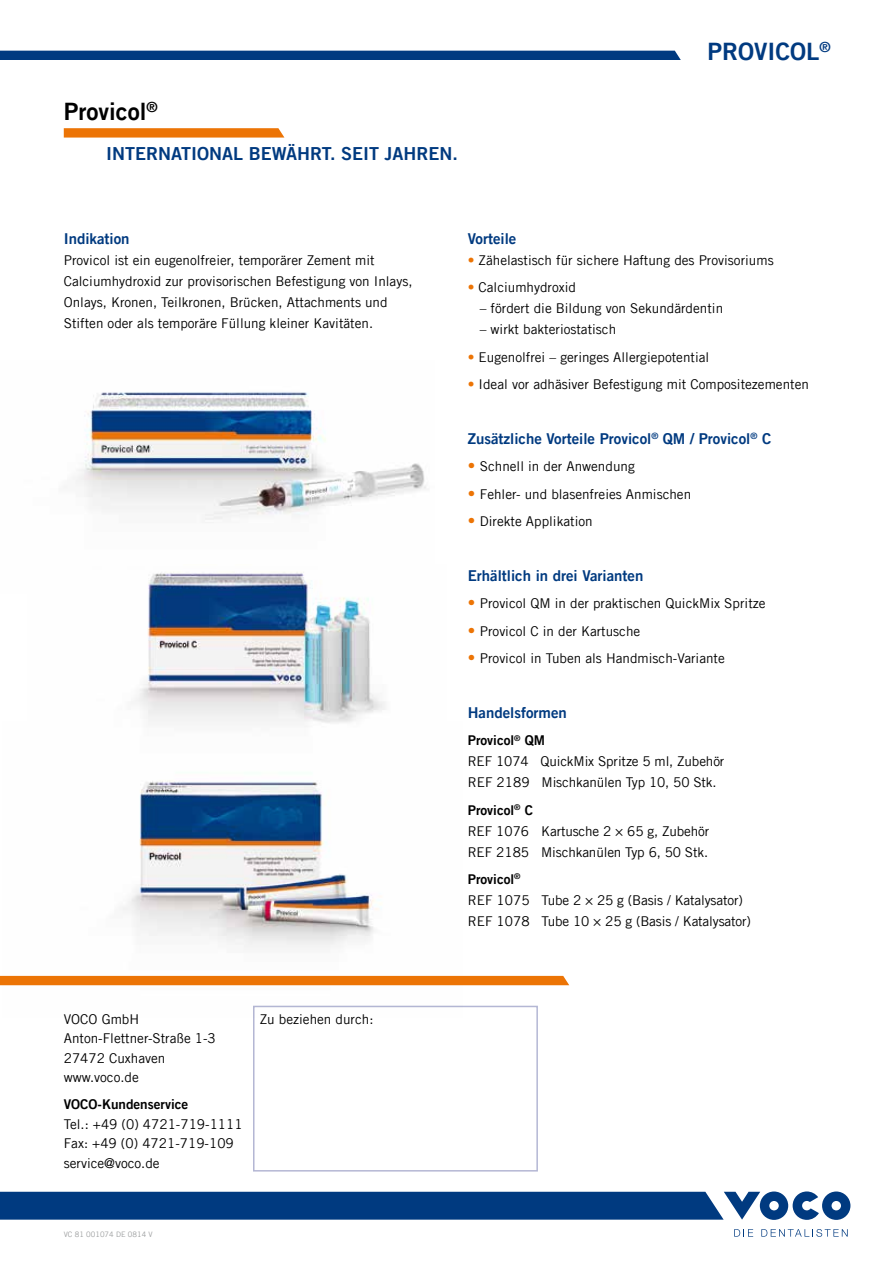
<style>
.page{position:relative;width:893px;height:1263px;background:#fff}
.page>*{position:absolute;margin:0;border:0;box-sizing:border-box;transform-origin:0 0}
.t1{font:24px "Trade Gothic LT Com Bd 2";color:#000}
.t2{font:24px "Trade Gothic LT Com Bd 2";color:#003a80}
.t3{font:18px "Trade Gothic LT Com Bd 2";color:#003a80}
.t4{font:15px "Trade Gothic LT Com Bd 2";color:#003a80}
.t5{font:13.5px/21px "Trade Gothic LT Com";color:#000}
.t6{font:13.5px "Trade Gothic LT Com Bd 2";color:#000}
.t7{font:7.5px "Trade Gothic LT Com";color:#9c9e9f}
.s1{color:#ec7405}
.s2{font-size:15px;color:#ec7405}
</style>
<div class="page">
<svg style="left:64px;top:128px;width:220px;height:10px;background:#ed7e17"></svg>
<div style="left:0;top:51px;width:681px;height:9px;background:#003a80"></div>
<div style="left:253px;top:1006px;width:285px;height:165px;border:2px solid #b4b7d4"></div>
<img style="left:2px;top:780px;width:460px;height:237px">
<div style="left:0;top:976px;width:569px;height:9px;background:#ec7405"></div>
<svg style="left:734px;top:1229px;width:19px;height:7px"></svg>
<svg style="left:761px;top:1229px;width:87px;height:8px"></svg>
<svg style="left:0;top:1191px;width:850px;height:29px;background:#1b4f8d"></svg>
<img style="left:76px;top:392px;width:350px;height:131px">
<img style="left:135px;top:572px;width:250px;height:151px">
<h1 class="t1" style="left:64px;top:96px;width:95px">Provicol<sup>®</sup></h1>
<h2 class="t3" style="left:106px;top:142px;width:353px">International bewäh rt. Seit Jah ren.</h2>
<h1 class="t2" style="left:708px;top:37px;width:125px">Provi col<sup>®</sup></h1>
<p class="t4" style="left:64px;top:229px;width:67px">Indikation</p>
<p class="t5" style="left:64px;top:250px;width:350px">Provicol ist ein eugenolfreier, temporärer Zement mit Calciumhydroxid zur provisorischen Befestigung von Inlays, Onlays, Kronen, Teilkronen, Brücken, Attachments und Stiften oder als temporäre Füllung kleiner Kavitäten.</p>
<p class="t4" style="left:468px;top:229px;width:50px">Vorteile</p>
<p class="t5" style="left:468px;top:250px;width:307px"><span class="s1">•</span> Zähelastisch für sichere Haftung des Provisoriums</p>
<p class="t5" style="left:468px;top:277px;width:110px"><span class="s1">•</span> Calciumhydroxid</p>
<p class="t5" style="left:480px;top:298px;width:245px">– fördert die Bildung von Sekundärdentin</p>
<p class="t5" style="left:480px;top:319px;width:138px">– wirkt bakteriostatisch</p>
<p class="t5" style="left:468px;top:346px;width:243px"><span class="s1">•</span> Eugenolfrei – geringes Allergiepotential</p>
<p class="t5" style="left:468px;top:374px;width:343px"><span class="s1">•</span> Ideal vor adhäsiver Befestigung mit Compositezementen</p>
<p class="t4" style="left:468px;top:429px;width:304px">Zusätzliche Vorteile Provicol<sup>®</sup> QM / Provicol<sup>®</sup> C</p>
<p class="t5" style="left:468px;top:456px;width:168px"><span class="s2">•</span> Schnell in der Anwendung</p>
<p class="t5" style="left:468px;top:483px;width:225px"><span class="s2">•</span> Fehler- und blasenfreies Anmischen</p>
<p class="t5" style="left:468px;top:511px;width:126px"><span class="s2">•</span> Direkte Applikation</p>
<p class="t4" style="left:468px;top:566px;width:177px">Erhältlich in drei Varianten</p>
<p class="t5" style="left:468px;top:593px;width:299px"><span class="s2">•</span> Provicol QM in der praktischen QuickMix Spritze</p>
<p class="t5" style="left:468px;top:620px;width:174px"><span class="s2">•</span> Provicol C in der Kartusche</p>
<p class="t5" style="left:468px;top:647px;width:259px"><span class="s2">•</span> Provicol in Tuben als Handmisch-Variante</p>
<p class="t4" style="left:468px;top:703px;width:101px">Handelsformen</p>
<p class="t6" style="left:468px;top:732px;width:76px">Provicol<sup>®</sup> QM</p>
<p class="t5" style="left:468px;top:751px;width:258px">REF 1074 QuickMix Spritze 5 ml, Zubehör<br>REF 2189 Mischkanülen Typ 10, 50 Stk.</p>
<p class="t6" style="left:468px;top:801px;width:66px">Provicol<sup>®</sup> C</p>
<p class="t5" style="left:468px;top:820px;width:243px">REF 1076 Kartusche 2 × 65 g, Zubehör<br>REF 2185 Mischkanülen Typ 6, 50 Stk.</p>
<p class="t6" style="left:468px;top:871px;width:54px">Provicol<sup>®</sup></p>
<p class="t5" style="left:468px;top:889px;width:285px">REF 1075 Tube 2 × 25 g (Basis / Katalysator)<br>REF 1078 Tube 10 × 25 g (Basis / Katalysator)</p>
<p class="t5" style="left:64px;top:1009px;width:154px;line-height:19.5px">VOCO GmbH<br>Anton-Flettner-Straße 1-3<br>27472 Cuxhaven www.voco.de</p>
<p class="t6" style="left:64px;top:1096px;width:10px">VOCO</p>
<p class="t6" style="left:98px;top:1096px;width:92px">-Kundenservice</p>
<p class="t5" style="left:64px;top:1114px;width:180px;line-height:19.5px">Tel.: +49 (0) 4721-719-1111<br>Fax: +49 (0) 4721-719-109 service@voco.de</p>
<p class="t5" style="left:260px;top:1008px;width:115px">Zu beziehen durch:</p>
<p class="t7" style="left:64px;top:1229px;width:90px">VC 81 001074 DE 0814 V</p>
</div>
